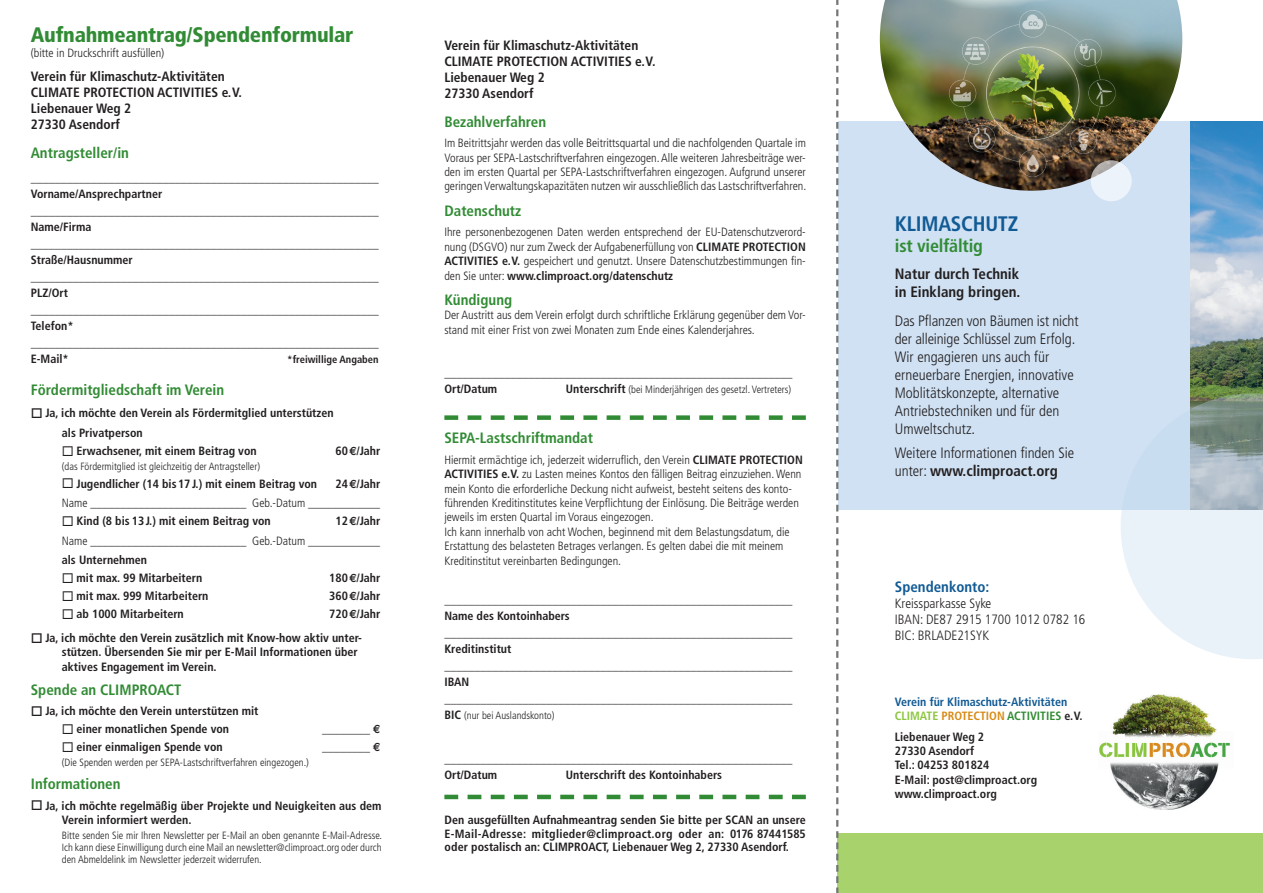
<style>
.page{position:relative;width:1263px;height:893px;background:#fff}
.page>*{position:absolute;margin:0;border:0;box-sizing:border-box;transform-origin:0 0}
.t1{font:900 condensed 21px "Frutiger";letter-spacing:-.01em;color:#318b34}
.t2{font:700 condensed 21px "Frutiger";letter-spacing:-.01em;color:#115a94}
.t3{font:700 condensed 18px "Frutiger";letter-spacing:-.01em;color:#318b34}
.t4{font:300 condensed 15px/18px "Frutiger";color:#231f20}
.t5{font:700 condensed 15px "Frutiger";color:#318b34}
.t6{font:700 condensed 15px/18px "Frutiger";color:#231f20}
.t7{font:700 condensed 15px "Frutiger";color:#115a94}
.t8{font:700 condensed 13.5px/16.2px "Frutiger";color:#231f20}
.t9{font:300 condensed 13.5px/16.2px "Frutiger";color:#231f20}
.t10{font:700 condensed 12px/16.5px "Frutiger";color:#231f20}
.t11{font:300 condensed 12px/14.4px "Frutiger";color:#231f20;text-align:justify}
.t12{font:700 condensed 12px/14.4px "Frutiger";color:#115a94}
.t13{font:300 condensed 10.5px/12px "Frutiger";color:#231f20;text-align:justify}
.t14{font:700 condensed 10.5px "Frutiger";color:#231f20}
.s1{font-family:"Euro Sans";font-stretch:normal}
.s2{font-weight:700}
.s3{font-family:"Euro Sans";font-weight:700;font-stretch:normal}
.s4{font-weight:700;font-size:12px}
.s5{color:#8bc63e}
.s6{color:#d78a15}
.s7{color:#318b34}
.s8{color:#231f20}
</style>
<div class="page">
<div style="left:838px;top:122px;width:424px;height:388px;background:#cfe1f3"></div>
<img style="left:880px;top:0;width:302px;height:191px">
<img style="left:1191px;top:122px;width:72px;height:272px">
<div style="left:837px;top:834px;width:426px;height:59px;background:#a8d26c"></div>
<svg style="left:836px;top:0;width:2px;height:893px"></svg>
<svg style="left:444px;top:415px;width:362px;height:5px"></svg>
<svg style="left:444px;top:795px;width:362px;height:4px"></svg>
<svg style="left:1121px;top:394px;width:142px;height:265px"></svg>
<svg style="left:1091px;top:160px;width:41px;height:41px"></svg>
<img style="left:1099px;top:694px;width:131px;height:116px">
<h1 class="t1" style="left:31px;top:23px;width:324px">Aufnahmeantrag/Spendenformular</h1>
<p class="t11" style="left:31px;top:46px;width:135px">(bitte in Druckschrift ausfüllen)</p>
<p class="t8" style="left:31px;top:68px;width:213px">Verein für Klimaschutz-Aktivitäten<br>CLIMATE PROTECTION ACTIVITIES e.V.<br>Liebenauer Weg 2<br>27330 Asendorf</p>
<p class="t5" style="left:31px;top:144px;width:100px">Antragsteller/in</p>
<p class="t10" style="left:31px;top:169px;width:350px">__________________________________________________________ Vorname/Ansprechpartner __________________________________________________________ Name/Firma __________________________________________________________ Straße/Hausnummer __________________________________________________________ PLZ/Ort __________________________________________________________ Telefon* __________________________________________________________ E-Mail*</p>
<p class="t14" style="left:287px;top:353px;width:93px">*freiwillige Angaben</p>
<p class="t5" style="left:31px;top:381px;width:195px">Fördermitgliedschaft im Verein</p>
<p class="t10" style="left:62px;top:403px;width:273px;line-height:20.4px;text-indent:-31px">□ Ja, ich möchte den Verein als Fördermitglied unterstützen als Privatperson</p>
<p class="t10" style="left:62px;top:443px;width:196px">◻ Erwachsener, mit einem Beitrag von</p>
<p class="t10" style="left:335px;top:443px;width:46px">60<span class="s1">E</span>/Jahr</p>
<p class="t13" style="left:62px;top:460px;width:200px">(das Fördermitglied ist gleichzeitig der Antragsteller)</p>
<p class="t10" style="left:62px;top:475px;width:257px">◻ Jugendlicher (14 bis17J.) mit einem Beitrag von</p>
<p class="t11" style="left:62px;top:474px;width:320px;line-height:19.5px;text-align:right"><span class="s2">24</span><span class="s3">E</span><span class="s2">/Jahr<br></span>Name __________________________ Geb.-Datum ____________</p>
<p class="t10" style="left:62px;top:513px;width:210px">◻ Kind (8 bis 13J.) mit einem Beitrag von</p>
<p class="t11" style="left:62px;top:511px;width:320px;line-height:19.5px;text-align:right"><span class="s2">12</span><span class="s3">E</span><span class="s2">/Jahr<br></span>Name __________________________ Geb.-Datum ____________</p>
<p class="t10" style="left:62px;top:552px;width:87px">als Unternehmen</p>
<p class="t10" style="left:62px;top:570px;width:142px">◻ mit max. 99 Mitarbeitern</p>
<p class="t10" style="left:329px;top:570px;width:53px">180<span class="s1">E</span>/Jahr</p>
<p class="t10" style="left:62px;top:588px;width:148px">◻ mit max. 999 Mitarbeitern</p>
<p class="t10" style="left:329px;top:588px;width:53px">360<span class="s1">E</span>/Jahr</p>
<p class="t10" style="left:62px;top:606px;width:123px">◻ ab 1000 Mitarbeitern</p>
<p class="t10" style="left:329px;top:606px;width:53px">720<span class="s1">E</span>/Jahr</p>
<p class="t10" style="left:62px;top:631px;width:301px;line-height:14.4px;text-indent:-31px">□ Ja, ich möchte den Verein zusätzlich mit Know-how aktiv unter&shy;stützen. Übersenden Sie mir per E-Mail Informationen über aktives Engagement im Verein.</p>
<p class="t5" style="left:31px;top:681px;width:152px">Spende an CLIMPROACT</p>
<p class="t10" style="left:31px;top:703px;width:229px">□ Ja, ich möchte den Verein unterstützen mit</p>
<p class="t10" style="left:62px;top:721px;width:169px">◻ einer monatlichen Spende von</p>
<p class="t10" style="left:322px;top:721px;width:60px">________ <span class="s1">E</span></p>
<p class="t10" style="left:62px;top:739px;width:162px">◻ einer einmaligen Spende von</p>
<p class="t10" style="left:322px;top:739px;width:60px">________ <span class="s1">E</span></p>
<p class="t13" style="left:62px;top:757px;width:249px">(Die Spenden werden per SEPA-Lastschriftverfahren eingezogen.)</p>
<p class="t5" style="left:31px;top:775px;width:91px">Informationen</p>
<p class="t10" style="left:62px;top:798px;width:321px;line-height:14.4px;text-indent:-31px">□ Ja, ich möchte regelmäßig über Projekte und Neuigkeiten aus dem<br>Verein informiert werden.</p>
<p class="t13" style="left:62px;top:829px;width:322px">Bitte senden Sie mir Ihren Newsletter per E-Mail an oben genannte E-Mail-Adresse.<br>Ich kann diese Einwilligung durch eine Mail an newsletter@climproact.org oder durch den Abmeldelink im Newsletter jederzeit widerrufen.</p>
<p class="t8" style="left:444px;top:37px;width:213px">Verein für Klimaschutz-Aktivitäten<br>CLIMATE PROTECTION ACTIVITIES e.V.<br>Liebenauer Weg 2<br>27330 Asendorf</p>
<p class="t5" style="left:444px;top:113px;width:103px">Bezahlverfahren</p>
<p class="t11" style="left:444px;top:136px;width:363px">Im Beitrittsjahr werden das volle Beitrittsquartal und die nachfolgenden Quartale im Voraus per SEPA-Lastschriftverfahren eingezogen. Alle weiteren Jahresbeiträge wer&shy;den im ersten Quartal per SEPA-Lastschriftverfahren eingezogen. Aufgrund unserer geringen Verwaltungskapazitäten nutzen wir ausschließlich das Lastschriftverfahren.</p>
<p class="t5" style="left:444px;top:202px;width:78px">Datenschutz</p>
<p class="t11" style="left:444px;top:225px;width:363px">Ihre personenbezogenen Daten werden entsprechend der EU-Datenschutzverord&shy;nung (DSGVO) nur zum Zweck der Aufgabenerfüllung von <span class="s2">CLIMATE PROTECTION ACTIVITIES e.V.</span> gespeichert und genutzt. Unsere Datenschutzbestimmungen fin&shy;den Sie unter: <span class="s2">www.climproact.org/datenschutz</span></p>
<p class="t5" style="left:444px;top:291px;width:69px">Kündigung</p>
<p class="t11" style="left:444px;top:308px;width:363px">Der Austritt aus dem Verein erfolgt durch schriftliche Erklärung gegenüber dem Vor&shy;stand mit einer Frist von zwei Monaten zum Ende eines Kalenderjahres.</p>
<p class="t10" style="left:444px;top:364px;width:349px">__________________________________________________________<br>Ort/Datum</p>
<p class="t13" style="left:566px;top:384px;width:227px"><span class="s4">Unterschrift</span> (bei Minderjährigen des gesetzl. Vertreters)</p>
<p class="t5" style="left:444px;top:429px;width:150px">SEPA-Lastschriftmandat</p>
<p class="t11" style="left:444px;top:453px;width:360px;text-align:left">Hiermit ermächtige ich, jederzeit widerruflich, den Verein <span class="s2">CLIMATE PROTECTION ACTIVITIES e.V.</span> zu Lasten meines Kontos den fälligen Beitrag einzuziehen. Wenn mein Konto die erforderliche Deckung nicht aufweist, besteht seitens des konto&shy;führenden Kreditinstitutes keine Verpflichtung der Einlösung. Die Beiträge werden jeweils im ersten Quartal im Voraus eingezogen.<br>Ich kann innerhalb von acht Wochen, beginnend mit dem Belastungsdatum, die Erstattung des belasteten Betrages verlangen. Es gelten dabei die mit meinem Kreditinstitut vereinbarten Bedingungen.</p>
<p class="t10" style="left:444px;top:591px;width:349px">__________________________________________________________ Name des Kontoinhabers __________________________________________________________ Kreditinstitut __________________________________________________________ IBAN __________________________________________________________</p>
<p class="t13" style="left:444px;top:710px;width:112px"><span class="s4">BIC</span> (nur bei Auslandskonto)</p>
<p class="t10" style="left:444px;top:750px;width:349px">__________________________________________________________<br>Ort/Datum</p>
<p class="t10" style="left:566px;top:767px;width:158px">Unterschrift des Kontoinhabers</p>
<p class="t10" style="left:444px;top:813px;width:363px;line-height:13.5px;text-align:justify">Den ausgefüllten Aufnahmeantrag senden Sie bitte per SCAN an unsere E-Mail-Adresse: mitglieder@climproact.org oder an: 0176 87441585 oder postalisch an: CLIMPROACT, Liebenauer Weg 2, 27330 Asendorf.</p>
<h1 class="t2" style="left:895px;top:211px;width:125px">KLIMASCHUTZ</h1>
<h2 class="t3" style="left:895px;top:235px;width:90px">ist vielfältig</h2>
<p class="t6" style="left:895px;top:265px;width:127px">Natur durch Technik in Einklang bringen.</p>
<p class="t4" style="left:895px;top:312px;width:185px">Das Pflanzen von Bäumen ist nicht der alleinige Schlüssel zum Erfolg.<br>Wir engagieren uns auch für erneuerbare Energien, innovative<br>Moblitätskonzepte, alternative<br>Antriebstechniken und für den<br>Umweltschutz.</p>
<p class="t4" style="left:895px;top:444px;width:181px">Weitere Informationen finden Sie unter: <span class="s2">www.climproact.org</span></p>
<p class="t7" style="left:895px;top:578px;width:96px">Spendenkonto:</p>
<p class="t9" style="left:895px;top:595px;width:192px">Kreissparkasse Syke<br>IBAN: DE87 2915 1700 1012 0782 16<br>BIC: BRLADE21SYK</p>
<p class="t12" style="left:895px;top:695px;width:189px">Verein für Klimaschutz-Aktivitäten<br><span class="s5">CLIMATE</span> <span class="s6">PROTECTION</span> <span class="s7">ACTIVITIES</span> <span class="s8">e.V.</span></p>
<p class="t10" style="left:895px;top:729px;width:144px;line-height:14.4px">Liebenauer Weg 2<br>27330 Asendorf<br>Tel.: 04253 801824<br>E-Mail: post@climproact.org www.climproact.org</p>
</div>
